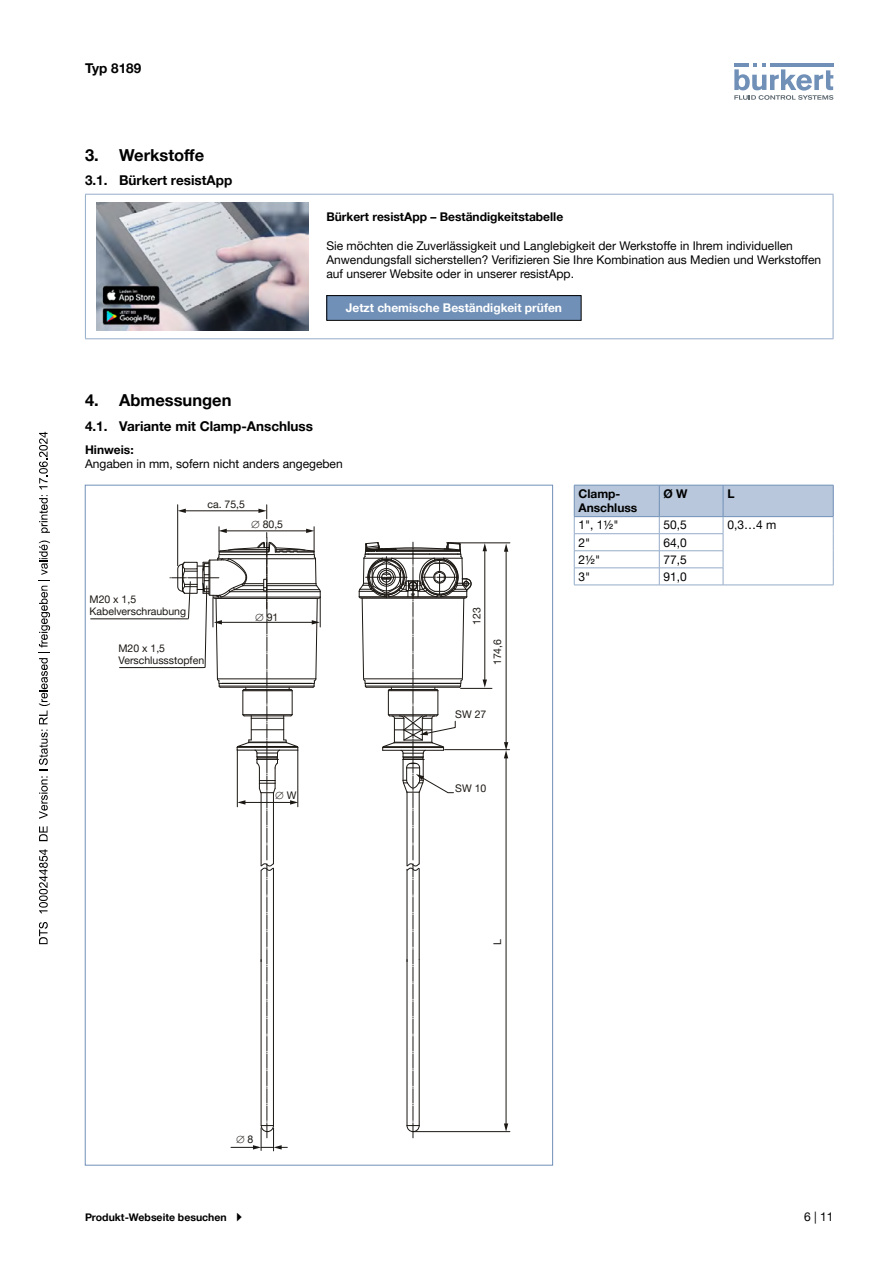
<style>
.page{position:relative;width:893px;height:1263px;background:#fff}
.page>*{position:absolute;margin:0;border:0;box-sizing:border-box;transform-origin:0 0}
.t1{font:700 16.5px "Helvetica Neue LTW1 G";color:#000}
.t2{font:700 13.5px "Helvetica Neue LTW1 G";color:#000}
.t3{font:12px/14.4px "Helvetica Neue LTW1 G";color:#000}
.t4{font:700 12px/14.4px "Helvetica Neue LTW1 G";color:#000}
.t5{font:700 12px "Helvetica Neue LTW1 G";color:#fff}
.t6{font:10.5px/12.6px "Helvetica Neue LTW1 G";color:#1b1713}
.t7{font:700 10.5px "Helvetica Neue LTW1 G";color:#000}
.t8{font:10.5px "Helvetica Neue LTW1 G";color:#181816}
.s1{color:#1b1713}
</style>
<div class="page">
<svg style="left:734px;top:63px;width:99px;height:37px"></svg>
<hr style="left:85px;top:194px;width:233px;height:1px;background:#94acc9">
<hr style="left:85px;top:195px;width:1px;height:143px;background:#94acc9">
<hr style="left:318px;top:194px;width:515px;height:1px;background:#94acc9">
<hr style="left:833px;top:195px;width:1px;height:143px;background:#94acc9">
<hr style="left:85px;top:338px;width:233px;height:1px;background:#94acc9">
<hr style="left:318px;top:338px;width:515px;height:1px;background:#94acc9">
<img style="left:96px;top:203px;width:213px;height:127px">
<div style="left:327px;top:296px;width:254px;height:24px;background:#7090b7"></div>
<div style="left:326px;top:295px;width:255px;height:26px;border:1px solid #000"></div>
<hr style="left:447px;top:542px;width:63px;height:1px;background:#1b1713">
<hr style="left:461px;top:688px;width:31px;height:1px;background:#1b1713">
<hr style="left:484px;top:550px;width:1px;height:131px;background:#1b1713">
<svg style="left:483px;top:679px;width:4px;height:9px"></svg>
<svg style="left:483px;top:543px;width:4px;height:8px"></svg>
<hr style="left:506px;top:550px;width:1px;height:194px;background:#1b1713">
<svg style="left:504px;top:543px;width:4px;height:9px"></svg>
<hr style="left:506px;top:757px;width:1px;height:368px;background:#1b1713">
<svg style="left:504px;top:742px;width:4px;height:16px"></svg>
<svg style="left:504px;top:1123px;width:4px;height:8px"></svg>
<hr style="left:444px;top:749px;width:66px;height:1px;background:#1b1713">
<hr style="left:413px;top:1131px;width:97px;height:1px;background:#1b1713">
<hr style="left:90px;top:618px;width:99px;height:1px;background:#1b1713">
<hr style="left:177px;top:505px;width:1px;height:61px;background:#1b1713">
<hr style="left:184px;top:510px;width:76px;height:1px;background:#1b1713">
<svg style="left:258px;top:505px;width:9px;height:14px"></svg>
<svg style="left:178px;top:509px;width:8px;height:4px"></svg>
<svg style="left:118px;top:527px;width:203px;height:624px"></svg>
<svg style="left:358px;top:542px;width:114px;height:596px"></svg>
<hr style="left:723px;top:585px;width:110px;height:1px;background:#94acc9">
<svg style="left:574px;top:485px;width:260px;height:100px"></svg>
<hr style="left:574px;top:568px;width:85px;height:1px;background:#94acc9">
<hr style="left:659px;top:568px;width:64px;height:1px;background:#94acc9">
<hr style="left:574px;top:585px;width:85px;height:1px;background:#94acc9">
<hr style="left:659px;top:585px;width:64px;height:1px;background:#94acc9">
<svg style="left:39px;top:922px;width:9px;height:22px"></svg>
<svg style="left:39px;top:849px;width:9px;height:64px"></svg>
<svg style="left:39px;top:826px;width:9px;height:15px"></svg>
<svg style="left:39px;top:540px;width:11px;height:279px"></svg>
<svg style="left:39px;top:495px;width:11px;height:38px"></svg>
<svg style="left:39px;top:432px;width:9px;height:57px"></svg>
<p class="t2" style="left:85px;top:60px;width:58px">Typ 8189</p>
<h1 class="t1" style="left:85px;top:145px;width:121px">3. Werkstoffe</h1>
<p class="t2" style="left:85px;top:172px;width:149px">3.1. Bürkert resistApp</p>
<p class="t4" style="left:326px;top:209px;width:238px">Bürkert resistApp – Beständigkeitstabelle</p>
<p class="t3" style="left:326px;top:238px;width:496px">Sie möchten die Zuverlässigkeit und Langlebigkeit der Werkstoffe in Ihrem individuellen<br>Anwendungsfall sicherstellen? Verifizieren Sie Ihre Kombination aus Medien und Werkstoffen auf unserer Website oder in unserer resistApp.</p>
<p class="t5" style="left:346px;top:301px;width:218px">Jetzt chemische Beständigkeit prüfen</p>
<h1 class="t1" style="left:85px;top:390px;width:148px">4. Abmessungen</h1>
<p class="t2" style="left:85px;top:418px;width:230px">4.1. Variante mit Clamp-Anschluss</p>
<p class="t4" style="left:85px;top:442px;width:50px">Hinweis:</p>
<p class="t3" style="left:85px;top:457px;width:259px">Angaben in mm, sofern nicht anders angegeben</p>
<p class="t6" style="left:207px;top:497px;width:39px">ca. 75,5</p>
<p class="t6" style="left:90px;top:593px;width:98px">M20 x 1,5<br>Kabelverschraubung</p>
<p class="t6" style="left:118px;top:641px;width:87px">M20 x 1,5<br>Verschlussstopfen</p>
<p class="t6" style="left:251px;top:518px;width:33px">∅ 80,5</p>
<p class="t6" style="left:255px;top:610px;width:25px">∅ 91</p>
<p class="t6" style="left:275px;top:789px;width:23px">∅ W</p>
<p class="t8" style="left:236px;top:1133px;width:19px"><span class="s1">∅</span> 8</p>
<p class="t6" style="left:470px;top:625px;width:19px;rotate:-90deg">123</p>
<p class="t6" style="left:491px;top:665px;width:28px;rotate:-90deg">174,6</p>
<p class="t6" style="left:455px;top:708px;width:33px">SW 27</p>
<p class="t6" style="left:455px;top:782px;width:33px">SW 10</p>
<p class="t6" style="left:491px;top:945px;width:7px;rotate:-90deg">L</p>
<p class="t4" style="left:578px;top:486px;width:60px">Clamp-<br>Anschluss</p>
<p class="t4" style="left:663px;top:486px;width:25px">Ø W</p>
<p class="t4" style="left:727px;top:486px;width:9px">L</p>
<p class="t3" style="left:578px;top:518px;width:42px">1", 1½"</p>
<p class="t3" style="left:663px;top:518px;width:25px">50,5</p>
<p class="t3" style="left:727px;top:518px;width:50px">0,3…4 m</p>
<p class="t3" style="left:578px;top:535px;width:13px">2"</p>
<p class="t3" style="left:663px;top:535px;width:25px">64,0</p>
<p class="t3" style="left:578px;top:552px;width:23px">2½"</p>
<p class="t3" style="left:663px;top:552px;width:25px">77,5</p>
<p class="t3" style="left:578px;top:569px;width:13px">3"</p>
<p class="t3" style="left:663px;top:569px;width:25px">91,0</p>
<p class="t7" style="left:85px;top:1211px;width:143px">Produkt-Webseite besuchen</p>
<p class="t3" style="left:804px;top:1209px;width:31px">6 | 11</p>
</div>
